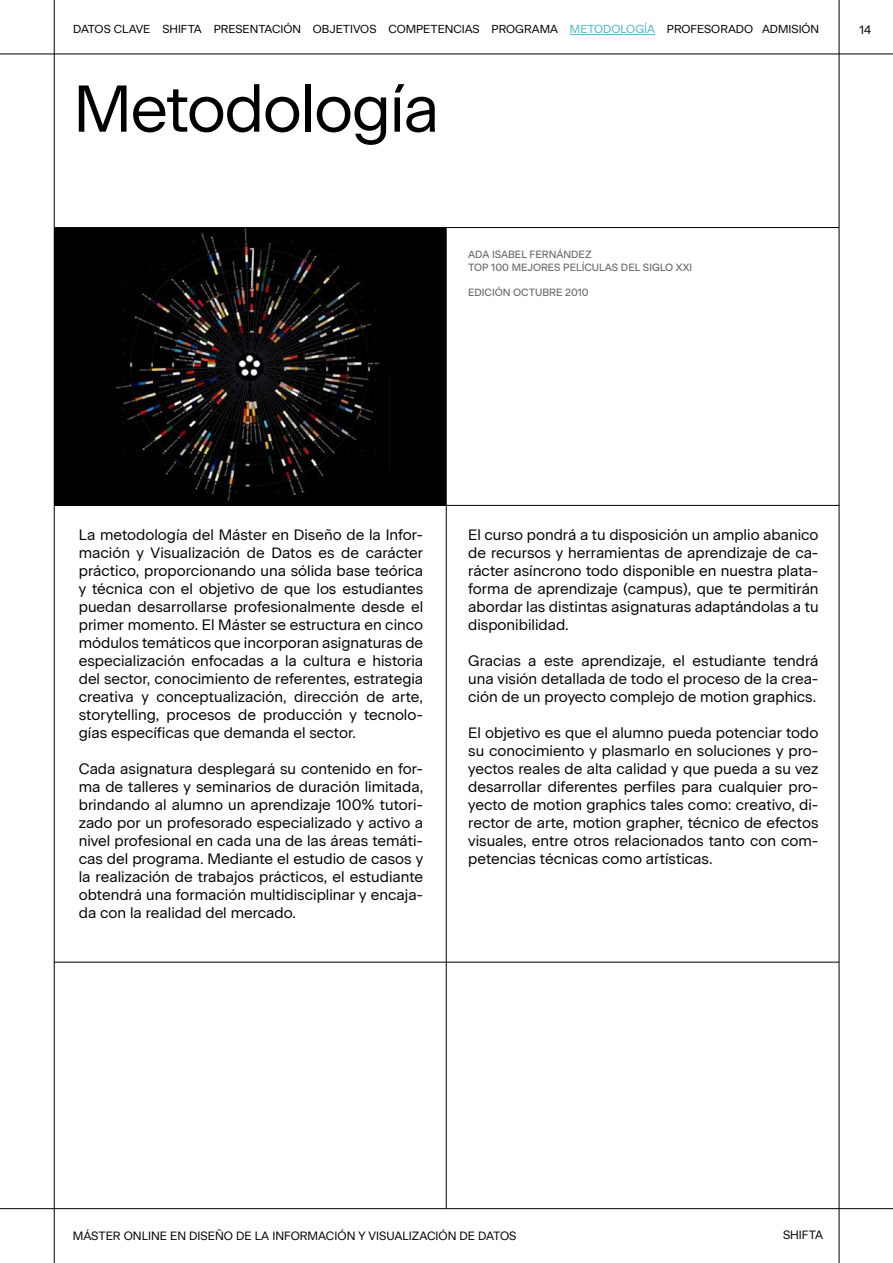
<style>
.page{position:relative;width:893px;height:1263px;background:#fff}
.page>*{position:absolute;margin:0;border:0;box-sizing:border-box;transform-origin:0 0}
.t1{font:66px "Beausite Classic Web Clear";letter-spacing:-.02em;color:#000}
.t2{font:15px/18px "Beausite Classic Web Clear";color:#000;text-align:justify}
.t3{font:12px "Beausite Classic Web Clear";color:#000}
.t4{font:11.55px "Beausite Classic Web Clear";color:#000}
.t5{font:10.5px/12.6px "Beausite Classic";color:#666}
.s1{color:#4eb4cb}
</style>
<div class="page">
<img style="left:55px;top:228px;width:391px;height:277px">
<hr style="left:54px;top:0;width:1px;height:1263px;background:#000">
<hr style="left:0;top:54px;width:893px;height:1px;background:#000">
<hr style="left:0;top:1208px;width:893px;height:1px;background:#000">
<hr style="left:839px;top:0;width:1px;height:1263px;background:#000">
<hr style="left:55px;top:505px;width:784px;height:1px;background:#000">
<hr style="left:446px;top:228px;width:1px;height:980px;background:#000">
<hr style="left:54px;top:962px;width:785px;height:1px;background:#000">
<hr style="left:54px;top:227px;width:785px;height:1px;background:#000">
<hr style="left:570px;top:34px;width:85px;height:1px;background:#4eb4cb">
<p class="t4" style="left:73px;top:20px;width:747px">DATOS CLAVE SHIFTA PRESENTACIÓN OBJETIVOS COMPETENCIAS PROGRAMA <span class="s1">METODOLOGÍA</span> PROFESORADO ADMISIÓN</p>
<h1 class="t1" style="left:73px;top:59px;width:367px">Metodología</h1>
<p class="t5" style="left:468px;top:247px;width:226px">ADA ISABEL FERNÁNDEZ<br>TOP 100 MEJORES PELÍCULAS DEL SIGLO XXI</p>
<p class="t5" style="left:468px;top:285px;width:122px">EDICIÓN OCTUBRE 2010</p>
<p class="t3" style="left:860px;top:20px;width:13px">14</p>
<p class="t2" style="left:79px;top:524px;width:346px">La metodología del Máster en Diseño de la Infor&shy;mación y Visualización de Datos es de carácter práctico, proporcionando una sólida base teórica y técnica con el objetivo de que los estudiantes puedan desarrollarse profesionalmente desde el primer momento. El Máster se estructura en cinco módulos temáticos que incorporan asignaturas de especialización enfocadas a la cultura e historia del sector, conocimiento de referentes, estrategia creativa y conceptualización, dirección de arte, storytelling, procesos de producción y tecnolo&shy;gías específicas que demanda el sector.</p>
<p class="t2" style="left:79px;top:758px;width:346px">Cada asignatura desplegará su contenido en for&shy;ma de talleres y seminarios de duración limitada, brindando al alumno un aprendizaje 100% tutori&shy;zado por un profesorado especializado y activo a nivel profesional en cada una de las áreas temáti&shy;cas del programa. Mediante el estudio de casos y la realización de trabajos prácticos, el estudiante obtendrá una formación multidisciplinar y encaja&shy;da con la realidad del mercado.</p>
<p class="t2" style="left:468px;top:524px;width:352px">El curso pondrá a tu disposición un amplio abanico de recursos y herramientas de aprendizaje de ca&shy;rácter asíncrono todo disponible en nuestra plata&shy;forma de aprendizaje (campus), que te permitirán abordar las distintas asignaturas adaptándolas a tu disponibilidad.</p>
<p class="t2" style="left:468px;top:650px;width:352px">Gracias a este aprendizaje, el estudiante tendrá una visión detallada de todo el proceso de la crea&shy;ción de un proyecto complejo de motion graphics.</p>
<p class="t2" style="left:468px;top:722px;width:352px">El objetivo es que el alumno pueda potenciar todo su conocimiento y plasmarlo en soluciones y pro&shy;yectos reales de alta calidad y que pueda a su vez desarrollar diferentes perfiles para cualquier pro&shy;yecto de motion graphics tales como: creativo, di&shy;rector de arte, motion grapher, técnico de efectos visuales, entre otros relacionados tanto con com&shy;petencias técnicas como artísticas.</p>
<p class="t3" style="left:73px;top:1227px;width:445px">MÁSTER ONLINE EN DISEÑO DE LA INFORMACIÓN Y VISUALIZACIÓN DE DATOS</p>
<p class="t3" style="left:783px;top:1226px;width:42px">SHIFTA</p>
</div>
